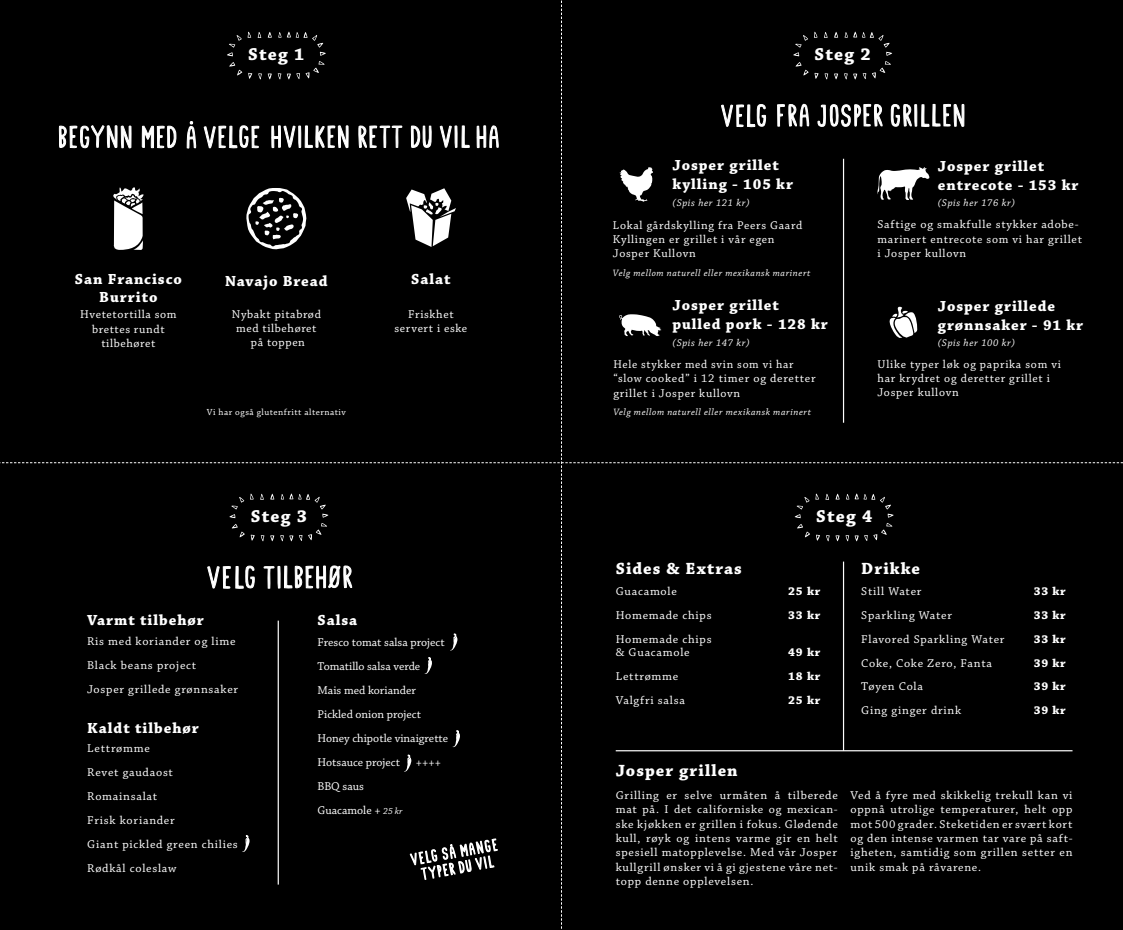
<style>
.page{position:relative;width:1123px;height:930px;background:#000}
.page>*{position:absolute;margin:0;border:0;box-sizing:border-box;transform-origin:0 0}
.t1{font:700 18.12px "Chaparral Pro";letter-spacing:.07em;color:#fff}
.t2{font:700 17.12px "Chaparral Pro";letter-spacing:.06em;color:#fff}
.t3{font:700 15.4px/18.5px "Chaparral Pro";letter-spacing:.06em;color:#fff;text-align:center}
.t4{font:700 15.32px/18.4px "Chaparral Pro";letter-spacing:.06em;color:#fff}
.t5{font:12px/14.4px "Chaparral Pro";letter-spacing:.06em;color:#fff;text-align:center}
.t6{font:12px/24px "Chaparral Pro";color:#fff}
.t7{font:700 12px "Chaparral Pro";letter-spacing:.06em;color:#fff}
.t8{font:11.92px/14.3px "Chaparral Pro";letter-spacing:.06em;color:#fff}
.t9{font:italic 10.36px "Chaparral Pro";letter-spacing:.06em;color:#fff}
.t10{font:italic 9.72px "Chaparral Pro";letter-spacing:.06em;color:#fff}
.t11{font:9.28px "Chaparral Pro";letter-spacing:.05em;color:#fff}
.s1{font-style:italic;font-size:9.4px}
</style>
<div class="page">
<h1 class="t1" style="left:248px;top:44px;width:58px">Steg 1</h1>
<p class="t3" style="left:75px;top:270px;width:108px">San Francisco<br>Burrito</p>
<p class="t5" style="left:80px;top:308px;width:98px">Hvetetortilla som brettes rundt tilbehøret</p>
<p class="t3" style="left:225px;top:272px;width:104px">Navajo Bread</p>
<p class="t5" style="left:232px;top:307px;width:91px">Nybakt pitabrød med tilbehøret på toppen</p>
<p class="t11" style="left:207px;top:407px;width:140px">Vi har også glutenfritt alternativ</p>
<h1 class="t1" style="left:251px;top:505px;width:58px">Steg 3</h1>
<p class="t3" style="left:411px;top:270px;width:41px">Salat</p>
<p class="t5" style="left:394px;top:307px;width:74px">Friskhet servert i eske</p>
<p class="t3" style="left:87px;top:612px;width:118px">Varmt tilbehør</p>
<p class="t5" style="left:87px;top:630px;width:153px;line-height:24px;text-align:left">Ris med koriander og lime<br>Black beans project<br>Josper grillede grønnsaker</p>
<p class="t3" style="left:87px;top:720px;width:113px">Kaldt tilbehør</p>
<p class="t5" style="left:87px;top:737px;width:152px;line-height:24px;text-align:left">Lettrømme<br>Revet gaudaost<br>Romainsalat<br>Frisk koriander<br>Giant pickled green chilies<br>Rødkål coleslaw</p>
<p class="t3" style="left:317px;top:612px;width:41px">Salsa</p>
<p class="t6" style="left:317px;top:631px;width:132px">Fresco tomat salsa project<br>Tomatillo salsa verde<br>Mais med koriander<br>Pickled onion project<br>Honey chipotle vinaigrette<br>Hotsauce project</p>
<p class="t5" style="left:416px;top:755px;width:27px">++++</p>
<p class="t6" style="left:317px;top:774px;width:86px">BBQ saus<br>Guacamole + <span class="s1">25 kr</span></p>
<h1 class="t1" style="left:814px;top:44px;width:58px">Steg 2</h1>
<p class="t4" style="left:672px;top:156px;width:122px">Josper grillet kylling - 105 kr</p>
<p class="t8" style="left:613px;top:218px;width:191px">Lokal gårdskylling fra Peers Gaard<br>Kyllingen er grillet i vår egen<br>Josper Kullovn</p>
<p class="t10" style="left:613px;top:268px;width:199px">Velg mellom naturell eller mexikansk marinert</p>
<p class="t4" style="left:672px;top:297px;width:157px">Josper grillet pulled pork - 128 kr</p>
<p class="t8" style="left:613px;top:358px;width:204px">Hele stykker med svin som vi har “slow cooked” i 12 timer og deretter grillet i Josper kullovn</p>
<p class="t10" style="left:613px;top:407px;width:199px">Velg mellom naturell eller mexikansk marinert</p>
<p class="t4" style="left:938px;top:158px;width:142px">Josper grillet entrecote - 153 kr</p>
<p class="t8" style="left:877px;top:218px;width:206px">Saftige og smakfulle stykker adobe&shy;marinert entrecote som vi har grillet i Josper kullovn</p>
<p class="t9" style="left:672px;top:197px;width:79px">(Spis her 121 kr)</p>
<p class="t9" style="left:938px;top:197px;width:79px">(Spis her 176 kr)</p>
<p class="t4" style="left:938px;top:297px;width:147px">Josper grillede grønnsaker - 91 kr</p>
<p class="t8" style="left:877px;top:357px;width:185px">Ulike typer løk og paprika som vi har krydret og deretter grillet i<br>Josper kullovn</p>
<p class="t9" style="left:672px;top:337px;width:79px">(Spis her 147 kr)</p>
<p class="t9" style="left:938px;top:337px;width:79px">(Spis her 100 kr)</p>
<h1 class="t1" style="left:816px;top:505px;width:58px">Steg 4</h1>
<h2 class="t2" style="left:615px;top:558px;width:127px">Sides &amp; Extras</h2>
<p class="t5" style="left:615px;top:584px;width:63px">Guacamole</p>
<p class="t7" style="left:788px;top:584px;width:33px">25 kr</p>
<p class="t5" style="left:615px;top:608px;width:97px">Homemade chips</p>
<p class="t7" style="left:788px;top:608px;width:33px">33 kr</p>
<p class="t5" style="left:615px;top:632px;width:97px;line-height:13.7px;text-align:left">Homemade chips &amp; Guacamole</p>
<p class="t7" style="left:788px;top:645px;width:33px">49 kr</p>
<p class="t5" style="left:615px;top:670px;width:64px">Lettrømme</p>
<p class="t7" style="left:788px;top:669px;width:33px">18 kr</p>
<p class="t5" style="left:615px;top:693px;width:71px">Valgfri salsa</p>
<p class="t7" style="left:788px;top:693px;width:33px">25 kr</p>
<h2 class="t2" style="left:615px;top:760px;width:123px">Josper grillen</h2>
<h2 class="t2" style="left:861px;top:559px;width:60px">Drikke</h2>
<p class="t5" style="left:861px;top:584px;width:62px">Still Water</p>
<p class="t7" style="left:1033px;top:584px;width:33px">33 kr</p>
<p class="t5" style="left:861px;top:608px;width:92px">Sparkling Water</p>
<p class="t7" style="left:1033px;top:608px;width:33px">33 kr</p>
<p class="t5" style="left:861px;top:632px;width:145px">Flavored Sparkling Water</p>
<p class="t7" style="left:1033px;top:632px;width:33px">33 kr</p>
<p class="t5" style="left:861px;top:656px;width:132px">Coke, Coke Zero, Fanta</p>
<p class="t7" style="left:1033px;top:655px;width:33px">39 kr</p>
<p class="t5" style="left:861px;top:680px;width:63px">Tøyen Cola</p>
<p class="t7" style="left:1033px;top:679px;width:33px">39 kr</p>
<p class="t5" style="left:861px;top:704px;width:101px">Ging ginger drink</p>
<p class="t7" style="left:1033px;top:703px;width:33px">39 kr</p>
<p class="t5" style="left:615px;top:788px;width:224px;text-align:justify">Grilling er selve urmåten å tilberede mat på. I det californiske og mexican&shy;ske kjøkken er grillen i fokus. Glødende kull, røyk og intens varme gir en helt spesiell matopplevelse. Med vår Josper kullgrill ønsker vi å gi gjestene våre net&shy;topp denne opplevelsen.</p>
<p class="t5" style="left:850px;top:788px;width:224px;text-align:justify">Ved å fyre med skikkelig trekull kan vi oppnå utrolige temperaturer, helt opp mot 500 grader. Steketiden er svært kort og den intense varmen tar vare på saft&shy;igheten, samtidig som grillen setter en unik smak på råvarene.</p>
</div>
